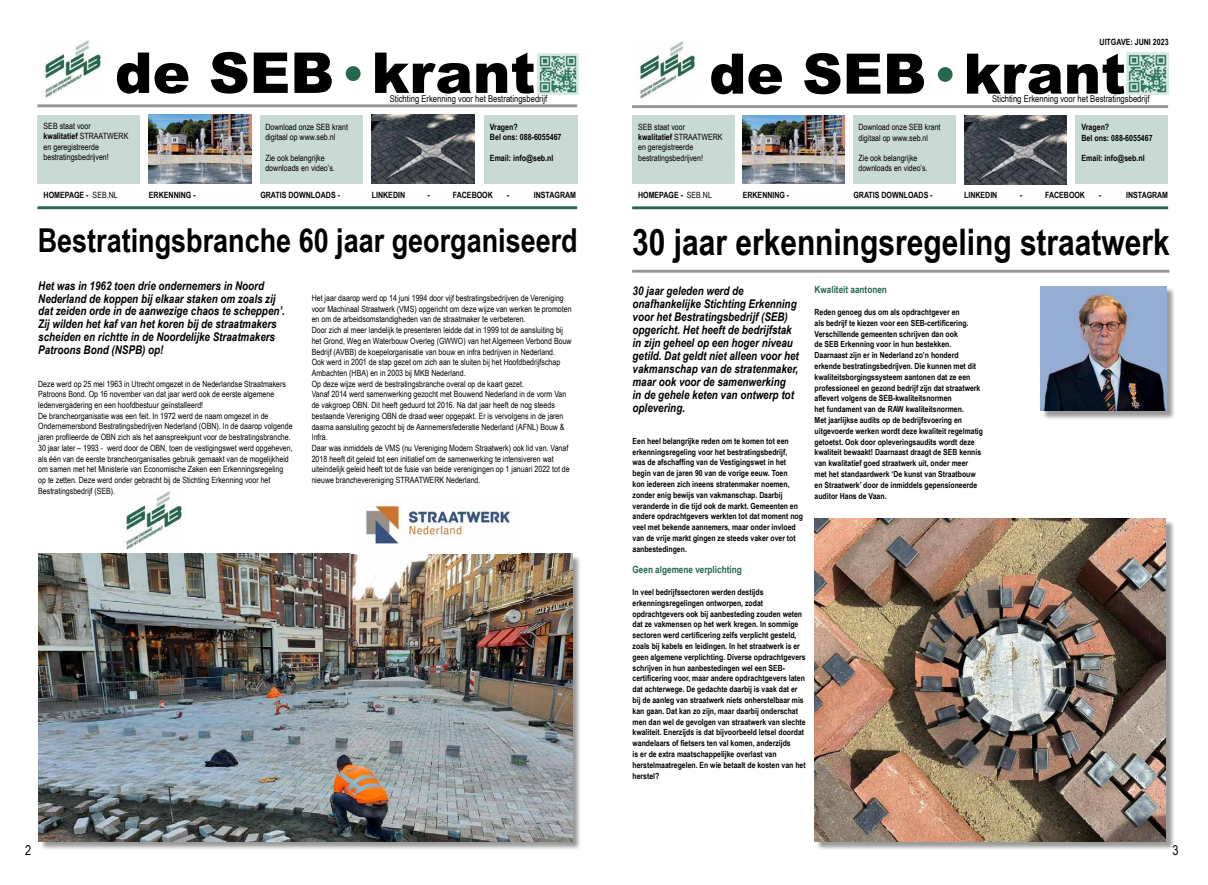
<style>
.page{position:relative;width:1208px;height:885px;background:#fff}
.page>*{position:absolute;margin:0;border:0;box-sizing:border-box;transform-origin:0 0}
.t1{font:900 56.32px "Arial";color:#000}
.t2{font:900 55.8px "Arial";color:#000}
.t3{font:700 36.53px "Arial Narrow";color:#000}
.t4{font:700 32.92px "Arial Narrow";color:#000}
.t5{font:13.5px "Arial Narrow";color:#000}
.t6{font:italic 700 12px/13px "Arial Narrow";color:#000}
.t7{font:700 9.98px "Arial Narrow";color:#25684d}
.t8{font:9.38px "Arial Narrow";color:#000}
.t9{font:8.62px/10.4px "Arial Narrow";color:#000}
.t10{font:700 8.62px/10.4px "Arial Narrow";color:#000}
.t11{font:8.55px/10.7px "Arial Narrow";color:#000}
.t12{font:700 8.55px/10.3px "Arial Narrow";color:#000}
.t13{font:700 8.4px/10.8px "Arial Narrow";color:#000}
.s1{font-weight:700}
.s2{font-weight:400}
</style>
<div class="page">
<hr style="left:632px;top:206px;width:536px;height:3px;background:#25684d">
<hr style="left:632px;top:105px;width:536px;height:3px;background:#939598">
<div style="left:632px;top:116px;width:102px;height:68px;background:#c9d9d3"></div>
<div style="left:853px;top:116px;width:102px;height:68px;background:#c9d9d3"></div>
<div style="left:1075px;top:115px;width:93px;height:69px;background:#c9d9d3"></div>
<img style="left:743px;top:115px;width:102px;height:69px">
<img style="left:964px;top:116px;width:102px;height:68px">
<hr style="left:37px;top:206px;width:540px;height:3px;background:#25684d">
<hr style="left:37px;top:104px;width:540px;height:3px;background:#939598">
<div style="left:37px;top:115px;width:103px;height:69px;background:#c9d9d3"></div>
<div style="left:260px;top:115px;width:103px;height:69px;background:#c9d9d3"></div>
<div style="left:484px;top:115px;width:93px;height:68px;background:#c9d9d3"></div>
<img style="left:149px;top:115px;width:103px;height:68px">
<img style="left:372px;top:115px;width:102px;height:69px">
<img style="left:638px;top:42px;width:57px;height:57px">
<div style="left:937px;top:67px;width:15px;height:15px;background:#25684d;border-radius:50%"></div>
<img style="left:43px;top:41px;width:58px;height:57px">
<div style="left:346px;top:66px;width:14px;height:15px;background:#25684d;border-radius:50%"></div>
<img style="left:537px;top:53px;width:41px;height:42px">
<img style="left:1127px;top:53px;width:41px;height:41px">
<div style="left:39px;top:554px;width:542px;height:296px;background:#000;opacity:.4"></div>
<img style="left:38px;top:553px;width:534px;height:288px">
<hr style="left:632px;top:270px;width:537px;height:3px;background:#939598">
<div style="left:1041px;top:287px;width:134px;height:133px;background:#000;opacity:.4"></div>
<img style="left:1040px;top:286px;width:126px;height:124px">
<img style="left:124px;top:492px;width:58px;height:58px">
<img style="left:366px;top:504px;width:144px;height:46px">
<div style="left:815px;top:519px;width:360px;height:331px;background:#000;opacity:.4"></div>
<img style="left:814px;top:518px;width:351px;height:323px">
<h1 class="t1" style="left:115px;top:32px;width:422px">de SEB krant</h1>
<p class="t8" style="left:390px;top:91px;width:159px">Stichting Erkenning voor het Bestratingsbedrijf</p>
<p class="t9" style="left:44px;top:120px;width:86px">SEB staat voor<br><span class="s1">kwalitatief</span> STRAATWERK en geregistreerde bestratingsbedrijven!</p>
<p class="t10" style="left:490px;top:121px;width:73px">Vragen?<br>Bel ons: 088-6055467</p>
<p class="t9" style="left:265px;top:121px;width:84px">Download onze SEB krant digitaal op www.seb.nl</p>
<p class="t9" style="left:265px;top:152px;width:71px">Zie ook belangrijke downloads en video’s.</p>
<p class="t10" style="left:490px;top:152px;width:65px">Email: info@seb.nl</p>
<p class="t10" style="left:44px;top:189px;width:76px">HOMEPAGE - <span class="s2">SEB.NL</span></p>
<p class="t10" style="left:149px;top:189px;width:48px">ERKENNING -</p>
<p class="t10" style="left:260px;top:189px;width:81px">GRATIS DOWNLOADS -</p>
<p class="t10" style="left:372px;top:189px;width:35px">LINKEDIN</p>
<p class="t10" style="left:428px;top:189px;width:4px">-</p>
<p class="t10" style="left:453px;top:189px;width:42px">FACEBOOK</p>
<p class="t10" style="left:507px;top:189px;width:4px">-</p>
<p class="t10" style="left:534px;top:189px;width:44px">INSTAGRAM</p>
<h3 class="t4" style="left:38px;top:216px;width:541px">Bestratingsbranche 60 jaar georganiseerd</h3>
<p class="t6" style="left:38px;top:278px;width:248px">Het was in 1962 toen drie ondernemers in Noord Nederland de koppen bij elkaar staken om zoals zij dat zeiden orde in de aanwezige chaos te scheppen’.<br>Zij wilden het kaf van het koren bij de straatmakers scheiden en richtte in de Noordelijke Straatmakers Patroons Bond (NSPB) op!</p>
<p class="t11" style="left:38px;top:378px;width:256px">Deze werd op 25 mei 1963 in Utrecht omgezet in de Nederlandse Straatmakers Patroons Bond. Op 16 november van dat jaar werd ook de eerste algemene ledenvergadering en een hoofdbestuur geïnstalleerd!<br>De brancheorganisatie was een feit. In 1972 werd de naam omgezet in de Ondernemersbond Bestratingsbedrijven Nederland (OBN). In de daarop volgende jaren profileerde de OBN zich als het aanspreekpunt voor de bestratingsbranche.<br>30 jaar later – 1993 - werd door de OBN, toen de vestigingswet werd opgeheven, als één van de eerste brancheorganisaties gebruik gemaakt van de mogelijkheid om samen met het Ministerie van Economische Zaken een Erkenningsregeling op te zetten. Deze werd onder gebracht bij de Stichting Erkenning voor het Bestratingsbedrijf (SEB).</p>
<p class="t11" style="left:312px;top:292px;width:261px">Het jaar daarop werd op 14 juni 1994 door vijf bestratingsbedrijven de Vereniging voor Machinaal Straatwerk (VMS) opgericht om deze wijze van werken te promoten en om de arbeidsomstandigheden van de straatmaker te verbeteren.<br>Door zich al meer landelijk te presenteren leidde dat in 1999 tot de aansluiting bij het Grond, Weg en Waterbouw Overleg (GWWO) van het Algemeen Verbond Bouw Bedrijf (AVBB) de koepelorganisatie van bouw en infra bedrijven in Nederland.<br>Ook werd in 2001 de stap gezet om zich aan te sluiten bij het Hoofdbedrijfschap Ambachten (HBA) en in 2003 bij MKB Nederland.<br>Op deze wijze werd de bestratingsbranche overal op de kaart gezet.<br>Vanaf 2014 werd samenwerking gezocht met Bouwend Nederland in de vorm Van de vakgroep OBN. Dit heeft geduurd tot 2016. Na dat jaar heeft de nog steeds bestaande Vereniging OBN de draad weer opgepakt. Er is vervolgens in de jaren daarna aansluiting gezocht bij de Aannemersfederatie Nederland (AFNL) Bouw &amp; Infra.<br>Daar was inmiddels de VMS (nu Vereniging Modern Straatwerk) ook lid van. Vanaf 2018 heeft dit geleid tot een initiatief om de samenwerking te intensiveren wat uiteindelijk geleid heeft tot de fusie van beide verenigingen op 1 januari 2022 tot de nieuwe branchevereniging STRAATWERK Nederland.</p>
<h3 class="t5" style="left:25px;top:840px;width:8px">2</h3>
<p class="t10" style="left:1099px;top:36px;width:71px">UITGAVE: JUNI 2023</p>
<h2 class="t2" style="left:709px;top:33px;width:418px">de SEB krant</h2>
<p class="t8" style="left:992px;top:92px;width:159px">Stichting Erkenning voor het Bestratingsbedrijf</p>
<p class="t11" style="left:638px;top:121px;width:86px;line-height:10.3px">SEB staat voor<br><span class="s1">kwalitatief</span> STRAATWERK en geregistreerde bestratingsbedrijven!</p>
<p class="t12" style="left:1081px;top:122px;width:73px">Vragen?<br>Bel ons: 088-6055467</p>
<p class="t11" style="left:858px;top:122px;width:84px;line-height:10.3px">Download onze SEB krant digitaal op www.seb.nl</p>
<p class="t11" style="left:858px;top:153px;width:71px;line-height:10.3px">Zie ook belangrijke downloads en video’s.</p>
<p class="t12" style="left:1081px;top:152px;width:65px">Email: info@seb.nl</p>
<p class="t12" style="left:638px;top:190px;width:75px">HOMEPAGE - <span class="s2">SEB.NL</span></p>
<p class="t12" style="left:743px;top:189px;width:48px">ERKENNING -</p>
<p class="t12" style="left:853px;top:189px;width:81px">GRATIS DOWNLOADS -</p>
<p class="t12" style="left:964px;top:189px;width:35px">LINKEDIN</p>
<p class="t12" style="left:1020px;top:189px;width:4px">-</p>
<p class="t12" style="left:1045px;top:189px;width:41px">FACEBOOK</p>
<p class="t12" style="left:1099px;top:189px;width:4px">-</p>
<p class="t12" style="left:1126px;top:189px;width:43px">INSTAGRAM</p>
<h3 class="t3" style="left:632px;top:215px;width:539px">30 jaar erkenningsregeling straatwerk</h3>
<p class="t6" style="left:632px;top:283px;width:168px">30 jaar geleden werd de onafhankelijke Stichting Erkenning voor het Bestratingsbedrijf (SEB) opgericht. Het heeft de bedrijfstak in zijn geheel op een hoger niveau getild. Dat geldt niet alleen voor het vakmanschap van de stratenmaker, maar ook voor de samenwerking<br>in de gehele keten van ontwerp tot oplevering.</p>
<p class="t13" style="left:632px;top:435px;width:172px">Een heel belangrijke reden om te komen tot een erkenningsregeling voor het bestratingsbedrijf,<br>was de afschaffing van de Vestigingswet in het begin van de jaren 90 van de vorige eeuw. Toen<br>kon iedereen zich ineens stratenmaker noemen, zonder enig bewijs van vakmanschap. Daarbij veranderde in die tijd ook de markt. Gemeenten en andere opdrachtgevers werkten tot dat moment nog veel met bekende aannemers, maar onder invloed van de vrije markt gingen ze steeds vaker over tot aanbestedingen.</p>
<p class="t7" style="left:632px;top:562px;width:111px">Geen algemene verplichting</p>
<p class="t13" style="left:632px;top:586px;width:175px">In veel bedrijfssectoren werden destijds erkenningsregelingen ontworpen, zodat opdrachtgevers ook bij aanbesteding zouden weten dat ze vakmensen op het werk kregen. In sommige sectoren werd certificering zelfs verplicht gesteld, zoals bij kabels en leidingen. In het straatwerk is er geen algemene verplichting. Diverse opdrachtgevers schrijven in hun aanbestedingen wel een SEB&shy;certificering voor, maar andere opdrachtgevers laten dat achterwege. De gedachte daarbij is vaak dat er bij de aanleg van straatwerk niets onherstelbaar mis kan gaan. Dat kan zo zijn, maar daarbij onderschat men dan wel de gevolgen van straatwerk van slechte kwaliteit. Enerzijds is dat bijvoorbeeld letsel doordat wandelaars of fietsers ten val komen, anderzijds<br>is er de extra maatschappelijke overlast van herstelmaatregelen. En wie betaalt de kosten van het herstel?</p>
<p class="t7" style="left:814px;top:282px;width:74px">Kwaliteit aantonen</p>
<p class="t13" style="left:814px;top:306px;width:170px">Reden genoeg dus om als opdrachtgever en<br>als bedrijf te kiezen voor een SEB-certificering.<br>Verschillende gemeenten schrijven dan ook<br>de SEB Erkenning voor in hun bestekken.<br>Daarnaast zijn er in Nederland zo’n honderd erkende bestratingsbedrijven. Die kunnen met dit kwaliteitsborgingssysteem aantonen dat ze een professioneel en gezond bedrijf zijn dat straatwerk aflevert volgens de SEB-kwaliteitsnormen<br>het fundament van de RAW kwaliteitsnormen.<br>Met jaarlijkse audits op de bedrijfsvoering en uitgevoerde werken wordt deze kwaliteit regelmatig getoetst. Ook door opleveringsaudits wordt deze kwaliteit bewaakt! Daarnaast draagt de SEB kennis van kwalitatief goed straatwerk uit, onder meer<br>met het standaardwerk ‘De kunst van Straatbouw en Straatwerk’ door de inmiddels gepensioneerde auditor Hans de Vaan.</p>
<h3 class="t5" style="left:1172px;top:840px;width:8px">3</h3>
</div>
